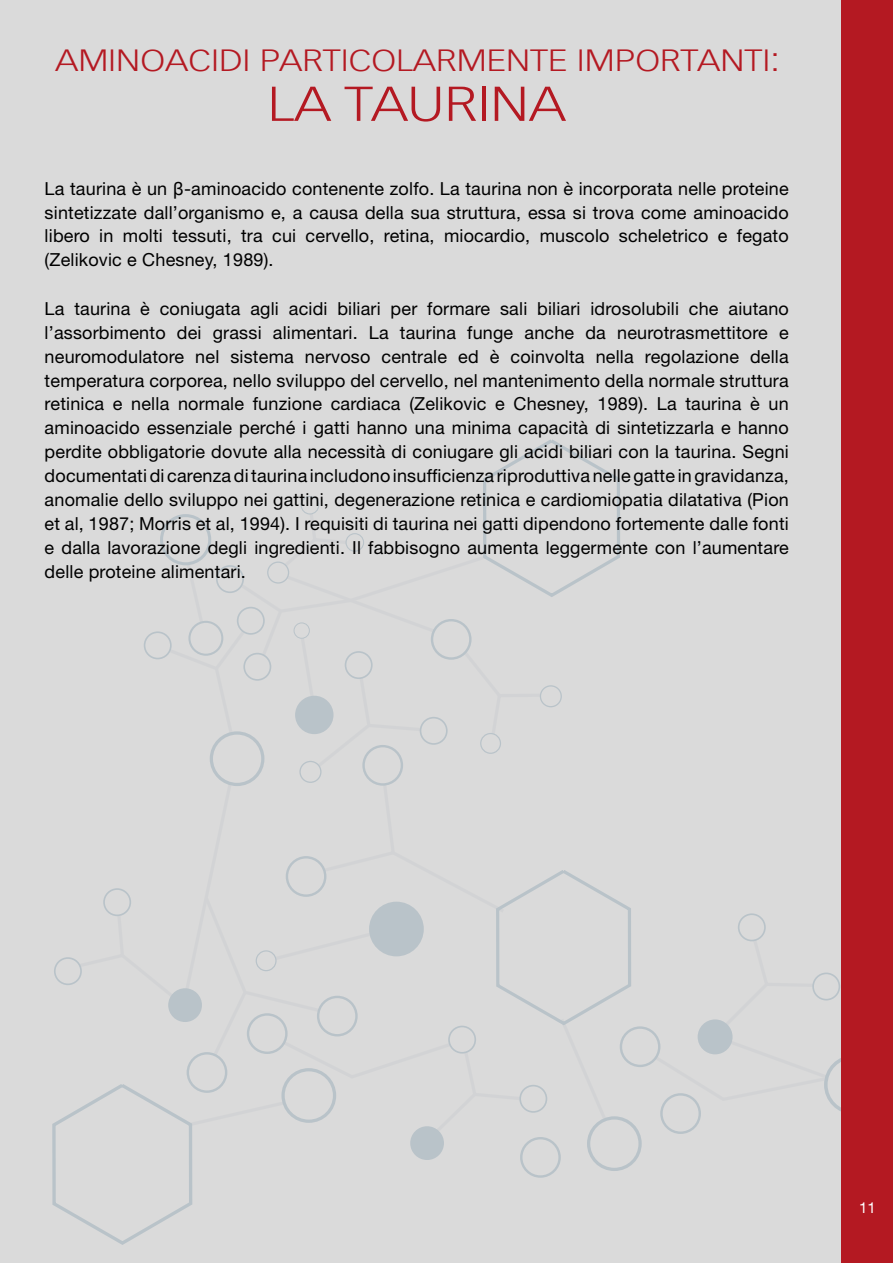
<style>
.page{position:relative;width:893px;height:1263px;background:#dadada}
.page>*{position:absolute;margin:0;border:0;box-sizing:border-box;transform-origin:0 0}
.t1{font:300 48px "Vectora LTW04 45";color:#b41922;scale:1.2 1}
.t2{font:300 30px "Vectora LTW04 45";color:#b41922;scale:1.2 1}
.t3{font:18px/24px "Helvetica Neue";letter-spacing:.01em;color:#000;text-align:justify}
.t4{font:15px "Helvetica Neue";color:#fff}
.s1{font-family:"Helvetica"}
</style>
<div class="page">
<svg style="left:651px;top:936px;width:180px;height:167px"></svg>
<div style="left:699px;top:1020px;width:32px;height:33px;background:#b9c3c9;border-radius:50%"></div>
<div style="left:698px;top:1019px;width:35px;height:35px;border:2px solid #00416b;border-radius:50%"></div>
<svg style="left:165px;top:439px;width:455px;height:331px"></svg>
<svg style="left:52px;top:780px;width:581px;height:465px"></svg>
<div style="left:160px;top:514px;width:51px;height:51px;border:3px solid #00416b;border-radius:50%"></div>
<div style="left:210px;top:731px;width:54px;height:55px;border:3px solid #00416b;border-radius:50%"></div>
<div style="left:587px;top:1116px;width:55px;height:55px;border:3px solid #00416b;border-radius:50%"></div>
<div style="left:281px;top:1068px;width:55px;height:55px;border:3px solid #00416b;border-radius:50%"></div>
<div style="left:824px;top:1055px;width:59px;height:59px;border:4px solid #00416b;border-radius:50%"></div>
<div style="left:362px;top:745px;width:41px;height:41px;border:2px solid #00416b;border-radius:50%"></div>
<div style="left:620px;top:1026px;width:40px;height:41px;border:2px solid #00416b;border-radius:50%"></div>
<div style="left:520px;top:1137px;width:41px;height:41px;border:2px solid #00416b;border-radius:50%"></div>
<div style="left:660px;top:1093px;width:41px;height:41px;border:2px solid #00416b;border-radius:50%"></div>
<div style="left:187px;top:1052px;width:40px;height:41px;border:2px solid #00416b;border-radius:50%"></div>
<div style="left:317px;top:996px;width:41px;height:40px;border:2px solid #00416b;border-radius:50%"></div>
<div style="left:247px;top:1013px;width:41px;height:41px;border:2px solid #00416b;border-radius:50%"></div>
<div style="left:286px;top:856px;width:40px;height:41px;border:2px solid #00416b;border-radius:50%"></div>
<div style="left:267px;top:561px;width:22px;height:23px;border:1px solid #00416b;border-radius:50%"></div>
<div style="left:301px;top:496px;width:18px;height:18px;border:1px solid #00416b;border-radius:50%"></div>
<div style="left:480px;top:733px;width:21px;height:21px;border:1px solid #00416b;border-radius:50%"></div>
<div style="left:256px;top:950px;width:21px;height:21px;border:1px solid #00416b;border-radius:50%"></div>
<div style="left:540px;top:685px;width:22px;height:22px;border:1px solid #00416b;border-radius:50%"></div>
<div style="left:345px;top:533px;width:19px;height:19px;border:1px solid #00416b;border-radius:50%"></div>
<div style="left:294px;top:622px;width:16px;height:17px;border:1px solid #00416b;border-radius:50%"></div>
<div style="left:299px;top:761px;width:23px;height:22px;border:1px solid #00416b;border-radius:50%"></div>
<div style="left:216px;top:565px;width:28px;height:28px;border:2px solid #00416b;border-radius:50%"></div>
<div style="left:243px;top:653px;width:28px;height:28px;border:2px solid #00416b;border-radius:50%"></div>
<div style="left:345px;top:651px;width:28px;height:28px;border:2px solid #00416b;border-radius:50%"></div>
<div style="left:738px;top:913px;width:28px;height:28px;border:2px solid #00416b;border-radius:50%"></div>
<div style="left:812px;top:972px;width:28px;height:28px;border:2px solid #00416b;border-radius:50%"></div>
<div style="left:420px;top:717px;width:28px;height:28px;border:2px solid #00416b;border-radius:50%"></div>
<div style="left:448px;top:1026px;width:28px;height:27px;border:2px solid #00416b;border-radius:50%"></div>
<div style="left:519px;top:1085px;width:28px;height:28px;border:2px solid #00416b;border-radius:50%"></div>
<div style="left:144px;top:631px;width:28px;height:28px;border:2px solid #00416b;border-radius:50%"></div>
<div style="left:103px;top:888px;width:28px;height:28px;border:2px solid #00416b;border-radius:50%"></div>
<div style="left:54px;top:957px;width:28px;height:28px;border:2px solid #00416b;border-radius:50%"></div>
<div style="left:188px;top:621px;width:35px;height:35px;border:2px solid #00416b;border-radius:50%"></div>
<div style="left:237px;top:607px;width:28px;height:28px;border:2px solid #00416b;border-radius:50%"></div>
<div style="left:431px;top:619px;width:41px;height:41px;border:2px solid #00416b;border-radius:50%"></div>
<div style="left:842px;top:0;width:51px;height:1263px;background:#b41922"></div>
<h2 class="t2" style="left:55px;top:43px;width:605px">AMINOACIDI PARTICOLARMENTE IMPORTANTI:</h2>
<h1 class="t1" style="left:267px;top:75px;width:250px">LA TAURINA</h1>
<p class="t3" style="left:45px;top:176px;width:746px">La taurina è un <span class="s1">β</span>-aminoacido contenente zolfo. La taurina non è incorporata nelle proteine sintetizzate dall’organismo e, a causa della sua struttura, essa si trova come aminoacido libero in molti tessuti, tra cui cervello, retina, miocardio, muscolo scheletrico e fegato (Zelikovic e Chesney, 1989).</p>
<p class="t3" style="left:45px;top:296px;width:746px">La taurina è coniugata agli acidi biliari per formare sali biliari idrosolubili che aiutano l’assorbimento dei grassi alimentari. La taurina funge anche da neurotrasmettitore e neuromodulatore nel sistema nervoso centrale ed è coinvolta nella regolazione della temperatura corporea, nello sviluppo del cervello, nel mantenimento della normale struttura retinica e nella normale funzione cardiaca (Zelikovic e Chesney, 1989). La taurina è un aminoacido essenziale perché i gatti hanno una minima capacità di sintetizzarla e hanno perdite obbligatorie dovute alla necessità di coniugare gli acidi biliari con la taurina. Segni documentati di carenza di taurina includono insufficienza riproduttiva nelle gatte in gravidanza, anomalie dello sviluppo nei gattini, degenerazione retinica e cardiomiopatia dilatativa (Pion et al, 1987; Morris et al, 1994). I requisiti di taurina nei gatti dipendono fortemente dalle fonti e dalla lavorazione degli ingredienti. Il fabbisogno aumenta leggermente con l’aumentare delle proteine alimentari.</p>
<p class="t4" style="left:859px;top:1198px;width:18px">11</p>
</div>
